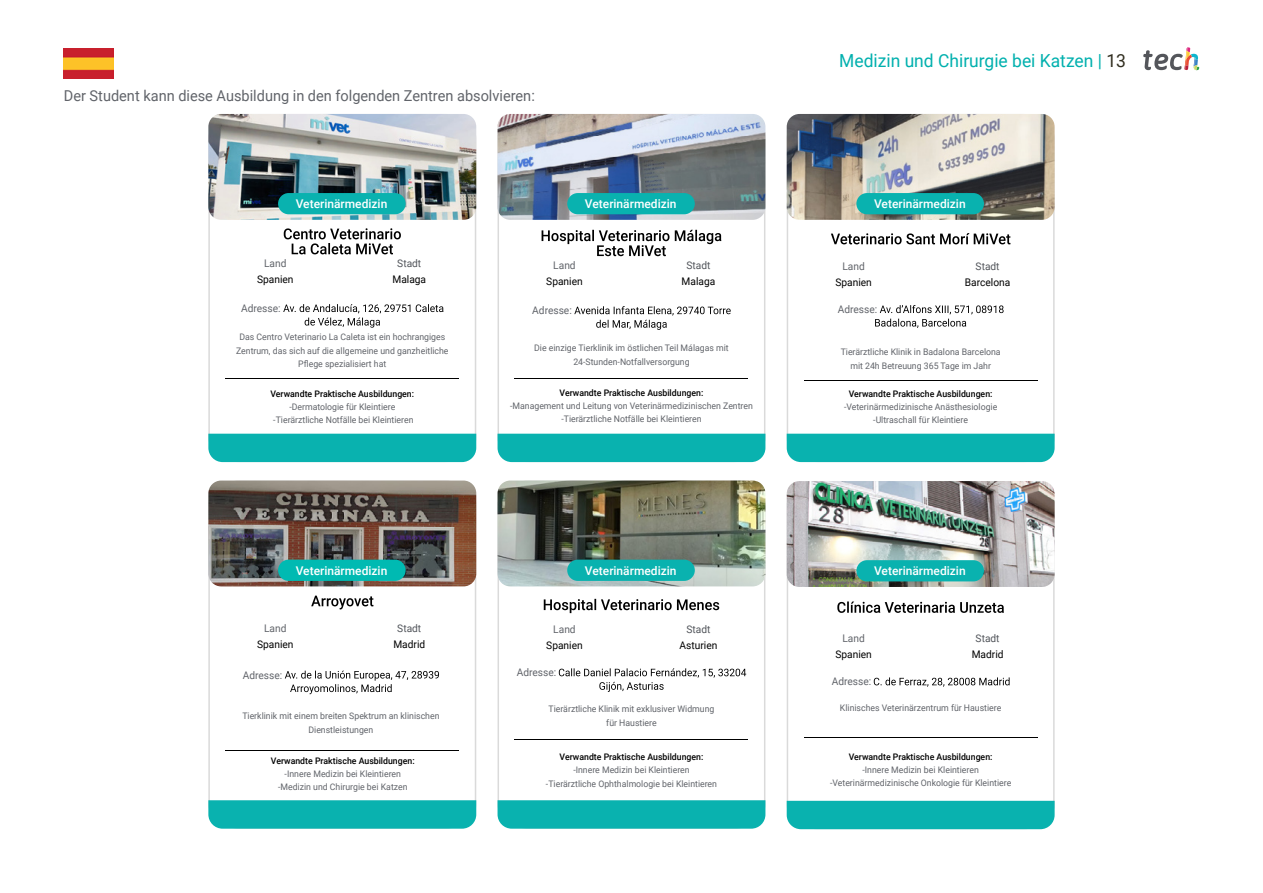
<style>
.page{position:relative;width:1263px;height:893px;background:#fff}
.page>*{position:absolute;margin:0;border:0;box-sizing:border-box;transform-origin:0 0}
.t1{font:18px "Roboto";color:#00b0ae}
.t2{font:15px "Roboto";color:#61646a}
.t3{font:500 12px "Roboto";color:#fff}
.t4{font:10.5px "Roboto";color:#000}
.t5{font:10.5px "Roboto";color:#61646a}
.t6{font:10.5px "Roboto";color:#52555b}
.t7{font:9px/13.5px "Roboto";color:#61646a;text-align:center}
.t8{font:500 9px "Roboto";color:#000}
.s1{color:#312e20}
</style>
<div class="page">
<img style="left:64px;top:49px;width:49px;height:30px">
<svg style="left:1143px;top:47px;width:56px;height:24px"></svg>
<svg style="left:208px;top:113px;width:269px;height:350px"></svg>
<img style="left:208px;top:114px;width:268px;height:106px">
<div style="left:278px;top:193px;width:128px;height:21px;background:#09b2af;border-radius:11px"></div>
<div style="left:208px;top:434px;width:268px;height:28px;background:#09b2af"></div>
<hr style="left:225px;top:379px;width:234px;height:1px;background:#000">
<svg style="left:284px;top:228px;width:117px;height:26px"></svg>
<svg style="left:283px;top:304px;width:160px;height:24px"></svg>
<svg style="left:497px;top:113px;width:269px;height:350px"></svg>
<img style="left:497px;top:114px;width:268px;height:106px">
<div style="left:567px;top:193px;width:128px;height:21px;background:#09b2af;border-radius:11px"></div>
<div style="left:497px;top:434px;width:268px;height:28px;background:#09b2af"></div>
<hr style="left:515px;top:378px;width:233px;height:1px;background:#000">
<svg style="left:542px;top:230px;width:179px;height:26px"></svg>
<svg style="left:574px;top:306px;width:157px;height:24px"></svg>
<svg style="left:786px;top:113px;width:269px;height:350px"></svg>
<img style="left:787px;top:114px;width:267px;height:106px">
<div style="left:856px;top:193px;width:128px;height:21px;background:#09b2af;border-radius:11px"></div>
<div style="left:787px;top:434px;width:267px;height:28px;background:#09b2af"></div>
<hr style="left:804px;top:381px;width:233px;height:1px;background:#000">
<svg style="left:831px;top:233px;width:179px;height:11px"></svg>
<svg style="left:875px;top:305px;width:128px;height:23px"></svg>
<svg style="left:208px;top:480px;width:269px;height:337px"></svg>
<img style="left:208px;top:481px;width:268px;height:105px">
<div style="left:278px;top:560px;width:128px;height:21px;background:#00bab2;border-radius:11px"></div>
<hr style="left:225px;top:750px;width:234px;height:1px;background:#000">
<svg style="left:311px;top:596px;width:62px;height:13px"></svg>
<svg style="left:285px;top:671px;width:154px;height:23px"></svg>
<svg style="left:208px;top:800px;width:268px;height:29px;background:#10b4b1"></svg>
<svg style="left:497px;top:480px;width:269px;height:338px"></svg>
<img style="left:497px;top:481px;width:268px;height:105px">
<div style="left:567px;top:560px;width:128px;height:21px;background:#09b2af;border-radius:11px"></div>
<svg style="left:497px;top:800px;width:268px;height:29px;background:#10b4b1"></svg>
<hr style="left:515px;top:739px;width:233px;height:1px;background:#000">
<svg style="left:544px;top:599px;width:175px;height:14px"></svg>
<svg style="left:559px;top:668px;width:187px;height:24px"></svg>
<svg style="left:786px;top:490px;width:269px;height:340px"></svg>
<img style="left:787px;top:481px;width:267px;height:106px">
<div style="left:856px;top:560px;width:128px;height:21px;background:#09b2af;border-radius:11px"></div>
<div style="left:787px;top:801px;width:267px;height:28px;background:#09b2af"></div>
<hr style="left:804px;top:737px;width:233px;height:1px;background:#000">
<svg style="left:837px;top:601px;width:167px;height:12px"></svg>
<svg style="left:874px;top:677px;width:135px;height:10px"></svg>
<h2 class="t2" style="left:64px;top:86px;width:472px">Der Student kann diese Ausbildung in den folgenden Zentren absolvieren:</h2>
<h3 class="t3" style="left:296px;top:195px;width:93px">Veterinärmedizin</h3>
<h3 class="t3" style="left:585px;top:195px;width:93px">Veterinärmedizin</h3>
<p class="t5" style="left:264px;top:256px;width:24px">Land</p>
<p class="t4" style="left:257px;top:272px;width:38px">Spanien</p>
<p class="t6" style="left:397px;top:256px;width:25px">Stadt</p>
<p class="t4" style="left:392px;top:272px;width:35px">Malaga</p>
<p class="t5" style="left:553px;top:258px;width:24px">Land</p>
<p class="t4" style="left:546px;top:274px;width:38px">Spanien</p>
<p class="t6" style="left:686px;top:258px;width:25px">Stadt</p>
<p class="t4" style="left:682px;top:274px;width:35px">Malaga</p>
<p class="t5" style="left:241px;top:301px;width:41px">Adresse:</p>
<p class="t7" style="left:236px;top:330px;width:214px">Das Centro Veterinario La Caleta ist ein hochrangiges<br>Zentrum, das sich auf die allgemeine und ganzheitliche<br>Pflege spezialisiert hat</p>
<p class="t8" style="left:270px;top:387px;width:145px">Verwandte Praktische Ausbildungen:</p>
<p class="t7" style="left:273px;top:400px;width:142px">-Dermatologie für Kleintiere -Tierärztliche Notfälle bei Kleintieren</p>
<p class="t5" style="left:532px;top:303px;width:41px">Adresse:</p>
<p class="t7" style="left:534px;top:341px;width:196px">Die einzige Tierklinik im östlichen Teil Málagas mit<br>24-Stunden-Notfallversorgung</p>
<p class="t8" style="left:560px;top:386px;width:145px">Verwandte Praktische Ausbildungen:</p>
<p class="t7" style="left:510px;top:399px;width:244px">-Management und Leitung von Veterinärmedizinischen Zentren -Tierärztliche Notfälle bei Kleintieren</p>
<h3 class="t3" style="left:296px;top:562px;width:93px">Veterinärmedizin</h3>
<h3 class="t3" style="left:585px;top:562px;width:93px">Veterinärmedizin</h3>
<p class="t5" style="left:264px;top:621px;width:24px">Land</p>
<p class="t4" style="left:257px;top:637px;width:38px">Spanien</p>
<p class="t6" style="left:397px;top:621px;width:25px">Stadt</p>
<p class="t4" style="left:393px;top:637px;width:33px">Madrid</p>
<p class="t5" style="left:553px;top:621px;width:24px">Land</p>
<p class="t4" style="left:546px;top:638px;width:38px">Spanien</p>
<p class="t6" style="left:686px;top:621px;width:25px">Stadt</p>
<p class="t4" style="left:679px;top:638px;width:39px">Asturien</p>
<p class="t5" style="left:243px;top:667px;width:41px">Adresse:</p>
<p class="t7" style="left:242px;top:709px;width:199px">Tierklinik mit einem breiten Spektrum an klinischen<br>Dienstleistungen</p>
<p class="t8" style="left:271px;top:754px;width:145px">Verwandte Praktische Ausbildungen:</p>
<p class="t7" style="left:278px;top:767px;width:131px">-Innere Medizin bei Kleintieren -Medizin und Chirurgie bei Katzen</p>
<p class="t5" style="left:517px;top:665px;width:41px">Adresse:</p>
<p class="t7" style="left:548px;top:702px;width:167px">Tierärztliche Klinik mit exklusiver Widmung für Haustiere</p>
<p class="t8" style="left:560px;top:751px;width:145px">Verwandte Praktische Ausbildungen:</p>
<p class="t7" style="left:546px;top:763px;width:173px">-Innere Medizin bei Kleintieren<br>-Tierärztliche Ophthalmologie bei Kleintieren</p>
<h1 class="t1" style="left:839px;top:48px;width:288px">Medizin und Chirurgie bei Katzen | <span class="s1">13</span></h1>
<h3 class="t3" style="left:874px;top:195px;width:93px">Veterinärmedizin</h3>
<p class="t5" style="left:842px;top:259px;width:24px">Land</p>
<p class="t4" style="left:835px;top:275px;width:38px">Spanien</p>
<p class="t6" style="left:976px;top:259px;width:25px">Stadt</p>
<p class="t4" style="left:965px;top:275px;width:47px">Barcelona</p>
<p class="t5" style="left:838px;top:302px;width:41px">Adresse:</p>
<p class="t7" style="left:841px;top:345px;width:161px">Tierärztliche Klinik in Badalona Barcelona mit 24h Betreuung 365 Tage im Jahr</p>
<p class="t8" style="left:849px;top:387px;width:145px">Verwandte Praktische Ausbildungen:</p>
<p class="t7" style="left:844px;top:400px;width:155px">-Veterinärmedizinische Anästhesiologie -Ultraschall für Kleintiere</p>
<h3 class="t3" style="left:874px;top:563px;width:93px">Veterinärmedizin</h3>
<p class="t5" style="left:842px;top:631px;width:24px">Land</p>
<p class="t4" style="left:835px;top:647px;width:38px">Spanien</p>
<p class="t6" style="left:976px;top:631px;width:25px">Stadt</p>
<p class="t4" style="left:972px;top:647px;width:33px">Madrid</p>
<p class="t5" style="left:832px;top:674px;width:41px">Adresse:</p>
<p class="t7" style="left:840px;top:701px;width:163px">Klinisches Veterinärzentrum für Haustiere</p>
<p class="t8" style="left:849px;top:750px;width:145px">Verwandte Praktische Ausbildungen:</p>
<p class="t7" style="left:830px;top:763px;width:183px">-Innere Medizin bei Kleintieren -Veterinärmedizinische Onkologie für Kleintiere</p>
</div>
